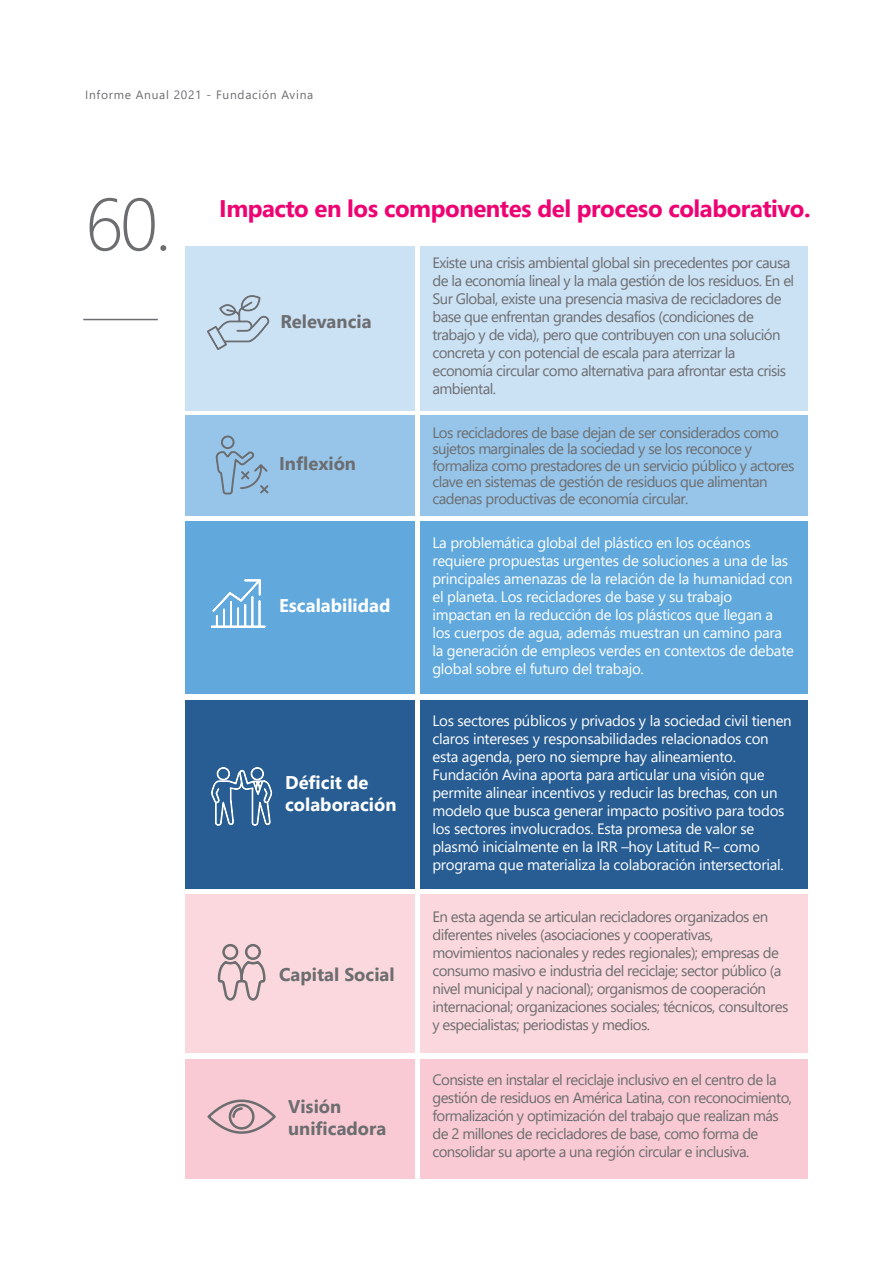
<style>
.page{position:relative;width:893px;height:1263px;background:#fff}
.page>*{position:absolute;margin:0;border:0;box-sizing:border-box;transform-origin:0 0}
.t1{font:300 73.65px "Segoe UI";color:#6c6d70}
.t2{font:700 24px "Segoe UI";letter-spacing:-.02em;color:#ed0372}
.t3{font:700 18.45px/22px "Segoe UI";color:#6c6d70}
.t4{font:700 18.45px/22px "Segoe UI";color:#fff}
.t5{font:15px/18px "Segoe UI";letter-spacing:-.04em;color:#6c6d70}
.t6{font:15px/18px "Segoe UI";letter-spacing:-.02em;color:#fff}
.t7{font:12px "Segoe UI";letter-spacing:.06em;color:#6c6d70}
</style>
<div class="page">
<hr style="left:83px;top:319px;width:75px;height:1px;background:#6c6d70">
<div style="left:185px;top:246px;width:229px;height:164px;background:#cbe1f4"></div>
<div style="left:420px;top:246px;width:388px;height:164px;background:#cbe1f4"></div>
<div style="left:185px;top:416px;width:229px;height:100px;background:#96c5e9"></div>
<div style="left:420px;top:416px;width:388px;height:100px;background:#96c5e9"></div>
<div style="left:185px;top:521px;width:229px;height:173px;background:#61a9dd"></div>
<div style="left:420px;top:521px;width:388px;height:173px;background:#61a9dd"></div>
<div style="left:185px;top:700px;width:229px;height:188px;background:#275d93"></div>
<div style="left:185px;top:894px;width:229px;height:159px;background:#fbd8dd"></div>
<div style="left:420px;top:700px;width:388px;height:188px;background:#275d93"></div>
<div style="left:185px;top:1059px;width:229px;height:119px;background:#f9cad3"></div>
<div style="left:420px;top:1059px;width:388px;height:119px;background:#f9cad3"></div>
<div style="left:420px;top:894px;width:388px;height:159px;background:#fbd8dd"></div>
<svg style="left:207px;top:295px;width:63px;height:55px"></svg>
<svg style="left:215px;top:435px;width:54px;height:60px"></svg>
<svg style="left:211px;top:579px;width:55px;height:49px"></svg>
<svg style="left:211px;top:767px;width:61px;height:58px"></svg>
<div style="left:222px;top:944px;width:16px;height:16px;border:3px solid #6c6d70;border-radius:50%"></div>
<div style="left:245px;top:944px;width:16px;height:16px;border:3px solid #6c6d70;border-radius:50%"></div>
<svg style="left:217px;top:955px;width:49px;height:46px"></svg>
<svg style="left:207px;top:1099px;width:69px;height:35px"></svg>
<p class="t7" style="left:85px;top:84px;width:230px">Informe Anual 2021 - Fundación Avina</p>
<h1 class="t1" style="left:85px;top:155px;width:88px">60.</h1>
<h2 class="t2" style="left:219px;top:192px;width:593px">Impacto en los componentes del proceso colaborativo.</h2>
<p class="t3" style="left:281px;top:309px;width:92px">Relevancia</p>
<p class="t3" style="left:279px;top:452px;width:78px">Inflexión</p>
<p class="t4" style="left:279px;top:593px;width:113px">Escalabilidad</p>
<p class="t4" style="left:285px;top:770px;width:113px">Déficit de colaboración</p>
<p class="t3" style="left:279px;top:962px;width:117px">Capital Social</p>
<p class="t3" style="left:288px;top:1094px;width:100px">Visión unificadora</p>
<p class="t5" style="left:432px;top:252px;width:363px">Existe una crisis ambiental global sin precedentes por causa de la economía lineal y la mala gestión de los residuos. En el Sur Global, existe una presencia masiva de recicladores de base que enfrentan grandes desafíos (condiciones de trabajo y de vida), pero que contribuyen con una solución concreta y con potencial de escala para aterrizar la economía circular como alternativa para afrontar esta crisis ambiental.</p>
<p class="t5" style="left:432px;top:423px;width:363px;line-height:16.5px">Los recicladores de base dejan de ser considerados como sujetos marginales de la sociedad y se los reconoce y formaliza como prestadores de un servicio público y actores clave en sistemas de gestión de residuos que alimentan cadenas productivas de economía circular.</p>
<p class="t6" style="left:432px;top:532px;width:363px">La problemática global del plástico en los océanos requiere propuestas urgentes de soluciones a una de las principales amenazas de la relación de la humanidad con el planeta. Los recicladores de base y su trabajo impactan en la reducción de los plásticos que llegan a los cuerpos de agua, además muestran un camino para la generación de empleos verdes en contextos de debate global sobre el futuro del trabajo.</p>
<p class="t6" style="left:432px;top:711px;width:361px">Los sectores públicos y privados y la sociedad civil tienen claros intereses y responsabilidades relacionados con esta agenda, pero no siempre hay alineamiento.<br>Fundación Avina aporta para articular una visión que permite alinear incentivos y reducir las brechas, con un modelo que busca generar impacto positivo para todos los sectores involucrados. Esta promesa de valor se plasmó inicialmente en la IRR –hoy Latitud R– como programa que materializa la colaboración intersectorial.</p>
<p class="t5" style="left:432px;top:906px;width:357px">En esta agenda se articulan recicladores organizados en diferentes niveles (asociaciones y cooperativas, movimientos nacionales y redes regionales); empresas de consumo masivo e industria del reciclaje; sector público (a nivel municipal y nacional); organismos de cooperación internacional; organizaciones sociales; técnicos, consultores y especialistas; periodistas y medios.</p>
<p class="t5" style="left:432px;top:1069px;width:361px">Consiste en instalar el reciclaje inclusivo en el centro de la gestión de residuos en América Latina, con reconocimiento, formalización y optimización del trabajo que realizan más de 2 millones de recicladores de base, como forma de consolidar su aporte a una región circular e inclusiva.</p>
</div>
